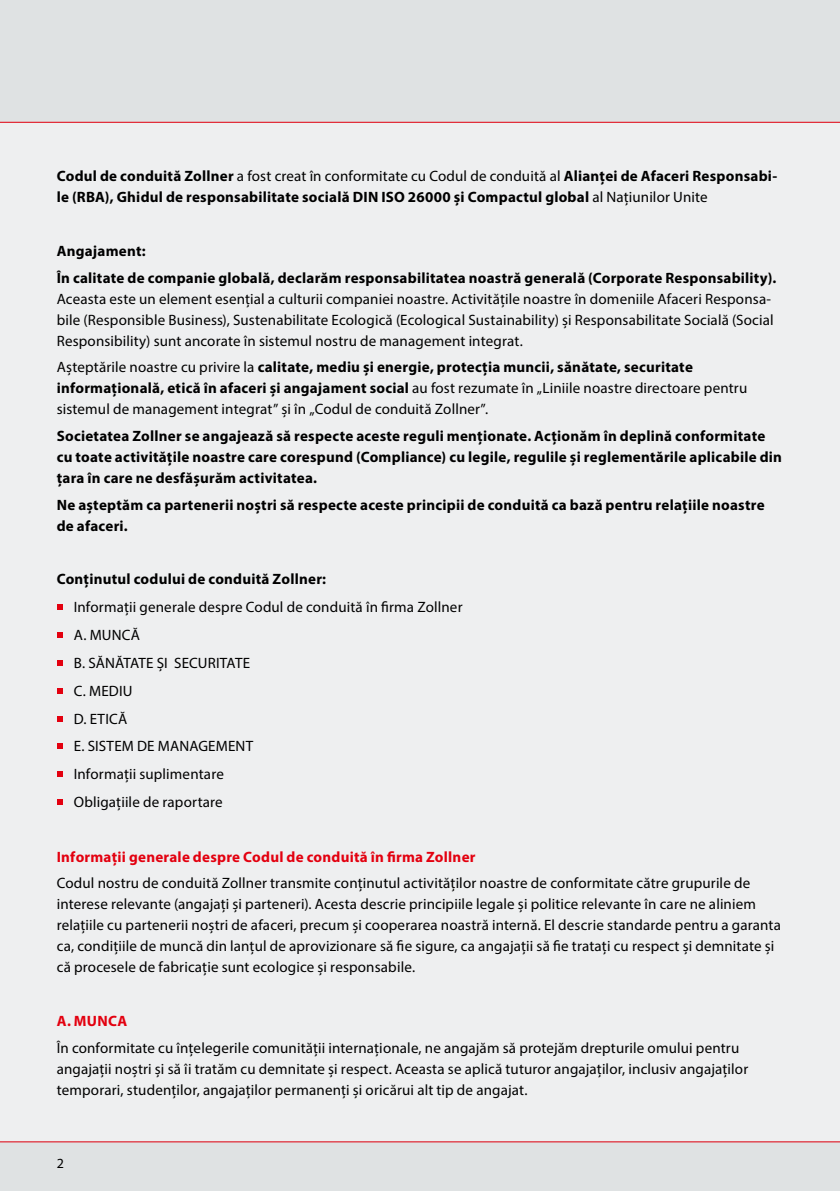
<style>
.page{position:relative;width:840px;height:1191px;background:#fff}
.page>*{position:absolute;margin:0;border:0;box-sizing:border-box;transform-origin:0 0}
.t1{font:15px/21px "Myriad Pro";letter-spacing:.01em;color:#000}
.t2{font:700 15px/21px "Myriad Pro";letter-spacing:.015em;color:#000}
.t3{font:700 15px "Myriad Pro";letter-spacing:.015em;color:#e3000f}
.t4{font:14px "Myriad Pro";color:#000}
.s1{font-weight:400}
.s2{font-weight:700}
</style>
<div class="page">
<div style="left:0;top:0;width:839px;height:1191px;background:#eeeff0"></div>
<div style="left:0;top:1141px;width:839px;height:50px;background:#dfe2e3"></div>
<div style="left:0;top:0;width:839px;height:122px;background:#dfe2e3"></div>
<hr style="left:0;top:122px;width:839px;height:1px;background:#e3000f">
<hr style="left:0;top:1141px;width:839px;height:1px;background:#e3000f">
<svg style="left:57px;top:604px;width:6px;height:6px"></svg>
<svg style="left:57px;top:632px;width:6px;height:6px"></svg>
<svg style="left:57px;top:660px;width:6px;height:6px"></svg>
<svg style="left:57px;top:688px;width:6px;height:5px"></svg>
<svg style="left:57px;top:716px;width:6px;height:5px"></svg>
<svg style="left:57px;top:743px;width:6px;height:6px"></svg>
<svg style="left:57px;top:771px;width:6px;height:6px"></svg>
<svg style="left:57px;top:799px;width:6px;height:6px"></svg>
<p class="t2" style="left:57px;top:165px;width:721px">Codul de conduită Zollner <span class="s1">a fost creat în conformitate cu Codul de conduită al</span> Alianței de Afaceri Responsabi&shy;le (RBA), Ghidul de responsabilitate socială DIN ISO 26000 și Compactul global <span class="s1">al Națiunilor Unite</span></p>
<p class="t2" style="left:57px;top:237px;width:720px;line-height:26.8px">Angajament:<br>În calitate de companie globală, declarăm responsabilitatea noastră generală (Corporate Responsability).</p>
<p class="t1" style="left:57px;top:288px;width:718px">Aceasta este un element esențial a culturii companiei noastre. Activitățile noastre în domeniile Afaceri Responsa&shy;bile (Responsible Business), Sustenabilitate Ecologică (Ecological Sustainability) și Responsabilitate Socială (Social<br>Responsibility) sunt ancorate în sistemul nostru de management integrat.</p>
<p class="t1" style="left:57px;top:356px;width:691px">Așteptările noastre cu privire la <span class="s2">calitate, mediu și energie, protecția muncii, sănătate, securitate informațională, etică în afaceri și angajament social</span> au fost rezumate în „Liniile noastre directoare pentru sistemul de management integrat” și în „Codul de conduită Zollner”.</p>
<p class="t2" style="left:57px;top:425px;width:726px">Societatea Zollner se angajează să respecte aceste reguli menționate. Acționăm în deplină conformitate cu toate activitățile noastre care corespund (Compliance) cu legile, regulile și reglementările aplicabile din țara în care ne desfășurăm activitatea.</p>
<p class="t2" style="left:57px;top:494px;width:709px">Ne așteptăm ca partenerii noștri să respecte aceste principii de conduită ca bază pentru relațiile noastre de afaceri.</p>
<p class="t2" style="left:57px;top:568px;width:271px">Conținutul codului de conduită Zollner:</p>
<p class="t1" style="left:74px;top:593px;width:390px;line-height:27.8px">Informații generale despre Codul de conduită în firma Zollner<br>A. MUNCĂ<br>B. SĂNĂTATE ȘI SECURITATE<br>C. MEDIU<br>D. ETICĂ<br>E. SISTEM DE MANAGEMENT<br>Informații suplimentare<br>Obligațiile de raportare</p>
<p class="t3" style="left:57px;top:846px;width:420px">Informații generale despre Codul de conduită în firma Zollner</p>
<p class="t1" style="left:57px;top:872px;width:725px">Codul nostru de conduită Zollner transmite conținutul activităților noastre de conformitate către grupurile de interese relevante (angajați și parteneri). Acesta descrie principiile legale și politice relevante în care ne aliniem relațiile cu partenerii noștri de afaceri, precum și cooperarea noastră internă. El descrie standarde pentru a garanta ca, condițiile de muncă din lanțul de aprovizionare să fie sigure, ca angajații să fie tratați cu respect și demnitate și că procesele de fabricație sunt ecologice și responsabile.</p>
<p class="t3" style="left:57px;top:1011px;width:72px">A. MUNCA</p>
<p class="t1" style="left:57px;top:1036px;width:692px">În conformitate cu înțelegerile comunității internaționale, ne angajăm să protejăm drepturile omului pentru angajații noștri și să îi tratăm cu demnitate și respect. Aceasta se aplică tuturor angajaților, inclusiv angajaților temporari, studenților, angajaților permanenți și oricărui alt tip de angajat.</p>
<p class="t4" style="left:57px;top:1155px;width:9px">2</p>
</div>
